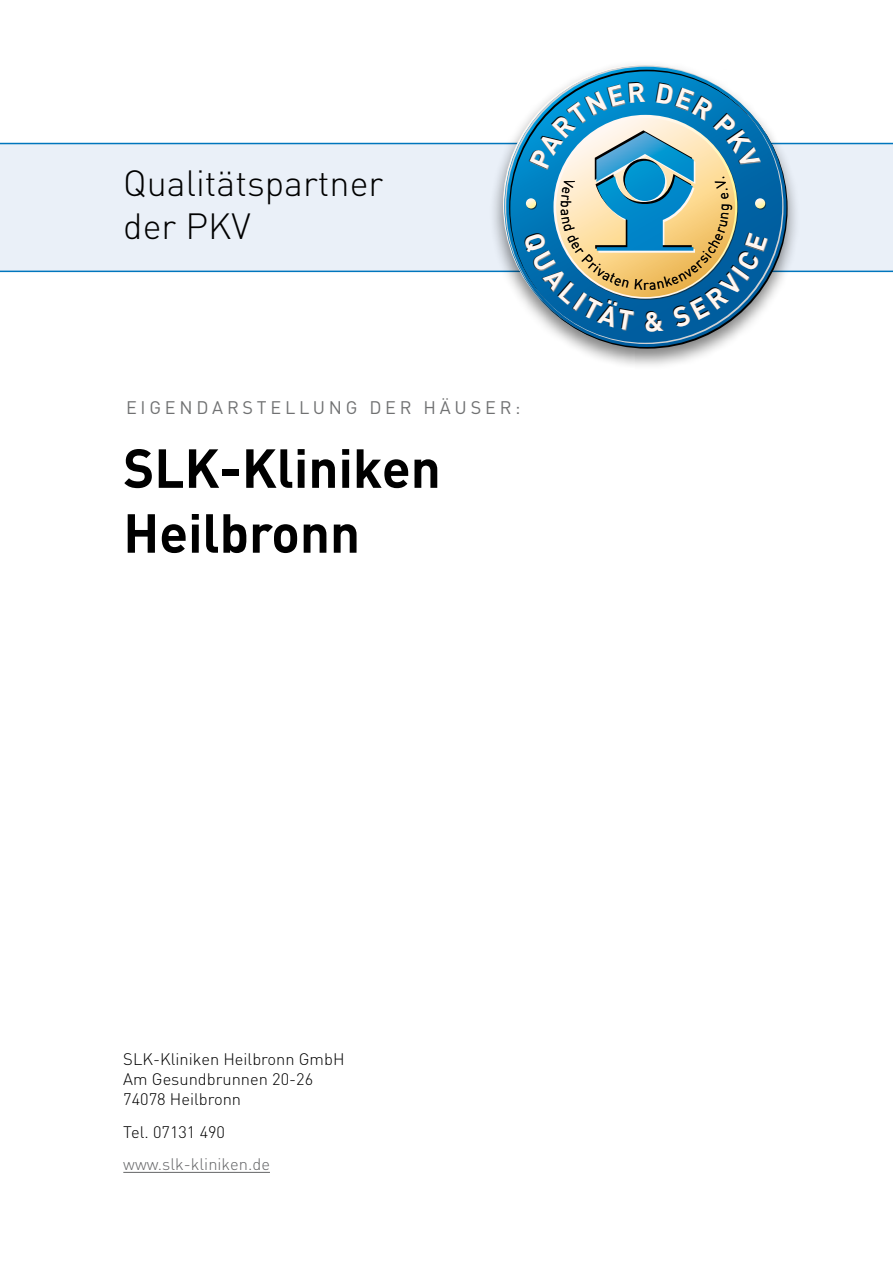
<style>
.page{position:relative;width:893px;height:1263px;background:#fff}
.page>*{position:absolute;margin:0;border:0;box-sizing:border-box;transform-origin:0 0}
.t1{font:700 54px/64.9px "DINOT";color:#000}
.t2{font:300 36px/43.2px "DINOT";color:#000}
.t3{font:18px "DINOT";letter-spacing:.21em;color:#707172}
.t4{font:300 16.5px/19.8px "DINOT";color:#000}
.t5{font:300 16.5px "DINOT";color:#646567}
</style>
<div class="page">
<hr style="left:123px;top:1172px;width:147px;height:1px;background:#646567">
<div style="left:0;top:143px;width:893px;height:129px;background:#eaf0f8"></div>
<div style="left:489px;top:59px;width:312px;height:312px;background:#000;opacity:.5"></div>
<svg style="left:506px;top:67px;width:280px;height:280px"></svg>
<svg style="left:522px;top:82px;width:246px;height:250px;background:#649eb1"></svg>
<h2 class="t2" style="left:123px;top:160px;width:261px">Qualitätspartner der PKV</h2>
<p class="t3" style="left:126px;top:395px;width:396px">EIGENDARSTELLUNG DER HÄUSER:</p>
<h1 class="t1" style="left:123px;top:434px;width:319px">SLK-Kliniken<br>Heilbronn</h1>
<p class="t4" style="left:123px;top:1049px;width:223px">SLK-Kliniken Heilbronn GmbH<br>Am Gesundbrunnen 20-26<br>74078 Heilbronn</p>
<p class="t4" style="left:123px;top:1121px;width:103px">Tel. 07131 490</p>
<p class="t5" style="left:123px;top:1153px;width:148px">www.slk-kliniken.de</p>
</div>
